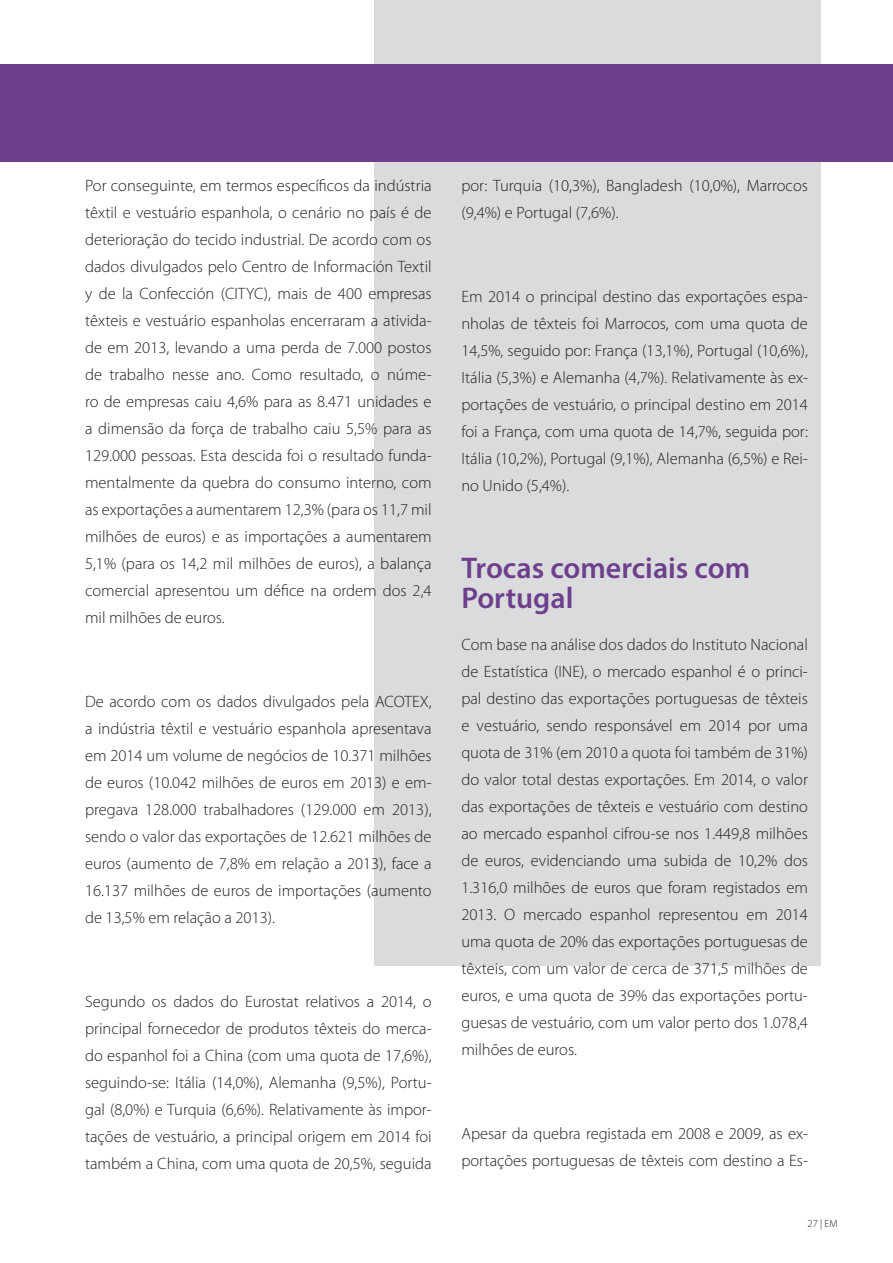
<style>
.page{position:relative;width:893px;height:1263px;background:#fff}
.page>*{position:absolute;margin:0;border:0;box-sizing:border-box;transform-origin:0 0}
.t1{font:600 30px/30px "Myriad Pro";color:#6d3f8d}
.t2{font:300 16.5px/27px "Myriad Pro";color:#231f20;text-align:justify}
.t3{font:300 10.5px "Myriad Pro";color:#231f20}
</style>
<div class="page">
<div style="left:374px;top:0;width:447px;height:966px;background:#dadbdc"></div>
<div style="left:0;top:64px;width:893px;height:98px;background:#6d3f8d"></div>
<p class="t2" style="left:85px;top:172px;width:348px">Por conseguinte, em termos específicos da indústria têxtil e vestuário espanhola, o cenário no país é de deterioração do tecido industrial. De acordo com os dados divulgados pelo Centro de Información Textil y de la Confección (CITYC), mais de 400 empresas têxteis e vestuário espanholas encerraram a ativida&shy;de em 2013, levando a uma perda de 7.000 postos de trabalho nesse ano. Como resultado, o núme&shy;ro de empresas caiu 4,6% para as 8.471 unidades e a dimensão da força de trabalho caiu 5,5% para as 129.000 pessoas. Esta descida foi o resultado funda&shy;mentalmente da quebra do consumo interno, com as exportações a aumentarem 12,3% (para os 11,7 mil milhões de euros) e as importações a aumentarem 5,1% (para os 14,2 mil milhões de euros), a balança comercial apresentou um défice na ordem dos 2,4 mil milhões de euros.</p>
<p class="t2" style="left:85px;top:688px;width:348px">De acordo com os dados divulgados pela ACOTEX, a indústria têxtil e vestuário espanhola apresentava em 2014 um volume de negócios de 10.371 milhões de euros (10.042 milhões de euros em 2013) e em&shy;pregava 128.000 trabalhadores (129.000 em 2013), sendo o valor das exportações de 12.621 milhões de euros (aumento de 7,8% em relação a 2013), face a 16.137 milhões de euros de importações (aumento de 13,5% em relação a 2013).</p>
<p class="t2" style="left:85px;top:988px;width:348px">Segundo os dados do Eurostat relativos a 2014, o principal fornecedor de produtos têxteis do merca&shy;do espanhol foi a China (com uma quota de 17,6%), seguindo-se: Itália (14,0%), Alemanha (9,5%), Portu&shy;gal (8,0%) e Turquia (6,6%). Relativamente às impor&shy;tações de vestuário, a principal origem em 2014 foi também a China, com uma quota de 20,5%, seguida</p>
<p class="t2" style="left:461px;top:172px;width:348px">por: Turquia (10,3%), Bangladesh (10,0%), Marrocos (9,4%) e Portugal (7,6%).</p>
<p class="t2" style="left:461px;top:283px;width:348px">Em 2014 o principal destino das exportações espa&shy;nholas de têxteis foi Marrocos, com uma quota de 14,5%, seguido por: França (13,1%), Portugal (10,6%), Itália (5,3%) e Alemanha (4,7%). Relativamente às ex&shy;portações de vestuário, o principal destino em 2014 foi a França, com uma quota de 14,7%, seguida por:<br>Itália (10,2%), Portugal (9,1%), Alemanha (6,5%) e Rei&shy;no Unido (5,4%).</p>
<h1 class="t1" style="left:461px;top:552px;width:290px">Trocas comerciais com<br>Portugal</h1>
<p class="t2" style="left:461px;top:631px;width:348px">Com base na análise dos dados do Instituto Nacional de Estatística (INE), o mercado espanhol é o princi&shy;pal destino das exportações portuguesas de têxteis e vestuário, sendo responsável em 2014 por uma quota de 31% (em 2010 a quota foi também de 31%) do valor total destas exportações. Em 2014, o valor das exportações de têxteis e vestuário com destino ao mercado espanhol cifrou-se nos 1.449,8 milhões de euros, evidenciando uma subida de 10,2% dos 1.316,0 milhões de euros que foram registados em 2013. O mercado espanhol representou em 2014 uma quota de 20% das exportações portuguesas de têxteis, com um valor de cerca de 371,5 milhões de euros, e uma quota de 39% das exportações portu&shy;guesas de vestuário, com um valor perto dos 1.078,4 milhões de euros.</p>
<p class="t2" style="left:461px;top:1120px;width:348px">Apesar da quebra registada em 2008 e 2009, as ex&shy;portações portuguesas de têxteis com destino a Es-</p>
<p class="t3" style="left:808px;top:1218px;width:32px">27 | EM</p>
</div>
